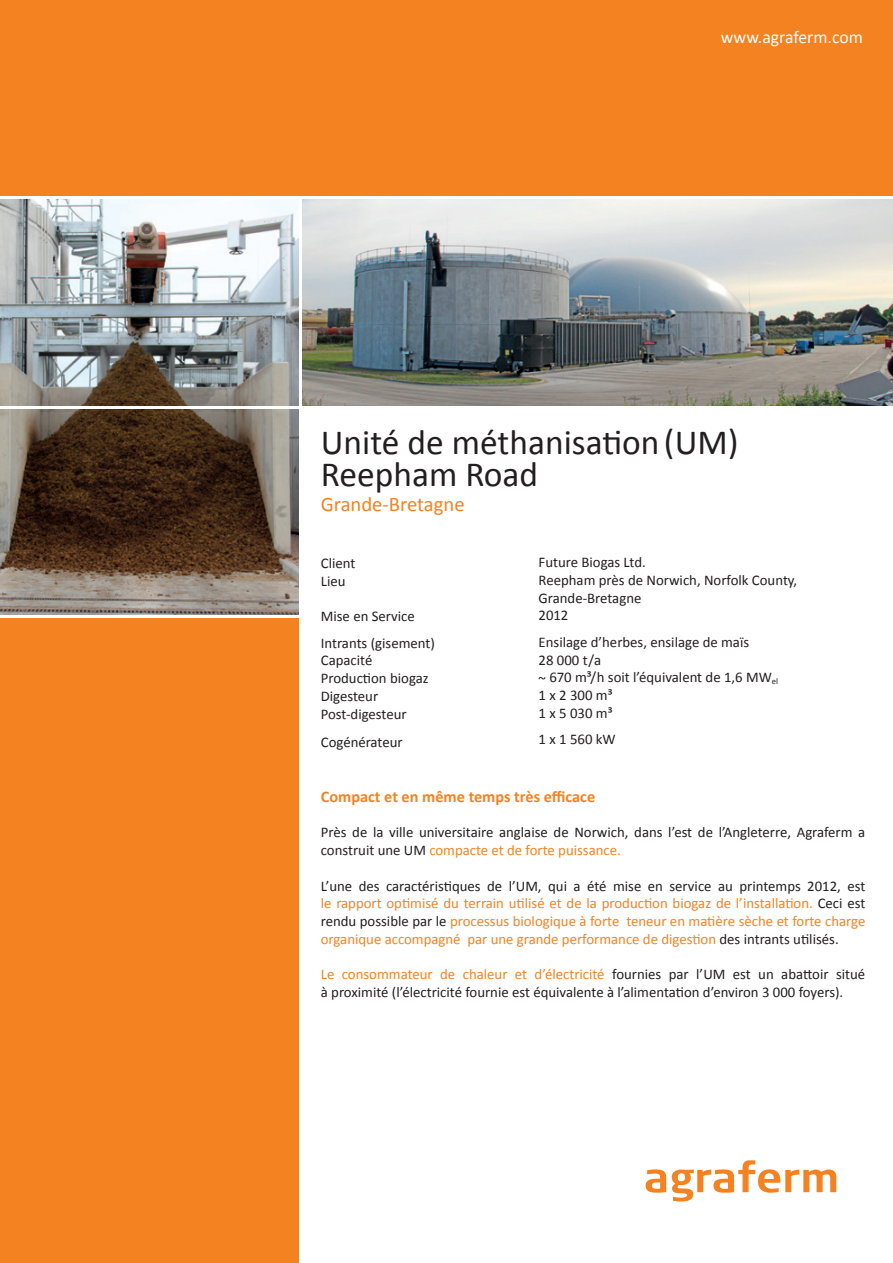
<style>
.page{position:relative;width:893px;height:1263px;background:#fff}
.page>*{position:absolute;margin:0;border:0;box-sizing:border-box;transform-origin:0 0}
.t1{font:35.4px/32.5px "Calibri";color:#231f20}
.t2{font:20.7px "Calibri";color:#f58220}
.t3{font:17.7px "Calibri";color:#fff}
.t4{font:700 16.2px "Calibri";color:#f58220}
.t5{font:14.85px/17.7px "Calibri";color:#231f20}
.t6{font:14.85px/17.7px "Calibri";color:#f58220;text-align:justify}
.s1{color:#f58220}
.s2{color:#231f20}
</style>
<div class="page">
<div style="left:0;top:407px;width:300px;height:856px;background:#f58220"></div>
<img style="left:302px;top:199px;width:591px;height:207px">
<img style="left:0;top:199px;width:300px;height:417px">
<div style="left:0;top:0;width:893px;height:197px;background:#f58220"></div>
<hr style="left:0;top:406px;width:893px;height:2px;background:#fff">
<svg style="left:646px;top:1169px;width:20px;height:24px"></svg>
<svg style="left:672px;top:1160px;width:164px;height:41px"></svg>
<hr style="left:0;top:616px;width:300px;height:2px;background:#fff">
<p class="t3" style="left:721px;top:25px;width:144px">www.agraferm.com</p>
<h1 class="t1" style="left:321px;top:426px;width:419px">Unité de méthanisation (UM)<br>Reepham Road</h1>
<h2 class="t2" style="left:321px;top:491px;width:145px">Grande-Bretagne</h2>
<p class="t5" style="left:321px;top:554px;width:36px">Client<br>Lieu</p>
<p class="t5" style="left:321px;top:603px;width:116px;line-height:26.5px">Mise en Service<br>Intrants (gisement)</p>
<p class="t5" style="left:321px;top:652px;width:109px">Capacité<br>Production biogaz<br>Digesteur<br>Post-digesteur</p>
<p class="t5" style="left:321px;top:733px;width:83px">Cogénérateur</p>
<p class="t5" style="left:539px;top:553px;width:260px">Future Biogas Ltd.<br>Reepham près de Norwich, Norfolk County,<br>Grande-Bretagne<br>2012</p>
<p class="t5" style="left:539px;top:633px;width:241px">Ensilage d’herbes, ensilage de maïs<br>28 000 t/a<br>~ 670 m³/h soit l’équivalent de 1,6 MW<sub>el<br></sub>1 x 2 300 m³<br>1 x 5 030 m³</p>
<p class="t5" style="left:539px;top:731px;width:79px">1 x 1 560 kW</p>
<p class="t4" style="left:321px;top:786px;width:276px">Compact et en même temps très efficace</p>
<p class="t5" style="left:321px;top:824px;width:546px">Près de la ville universitaire anglaise de Norwich, dans l’est de l’Angleterre, Agraferm a construit une UM <span class="s1">compacte et de forte puissance.</span></p>
<p class="t6" style="left:321px;top:877px;width:546px"><span class="s2">L’une des caractéristiques de l’UM, qui a été mise en service au printemps 2012, est </span>le rapport optimisé du terrain utilisé et de la production biogaz de l’installation. <span class="s2">Ceci est rendu possible par le</span> processus biologique à forte teneur en matière sèche et forte charge organique accompagné par une grande performance de digestion <span class="s2">des intrants utilisés.</span></p>
<p class="t5" style="left:321px;top:965px;width:546px"><span class="s1">Le consommateur de chaleur et d’électricité</span> fournies par l’UM est un abattoir situé à proximité (l’électricité fournie est équivalente à l’alimentation d’environ 3 000 foyers).</p>
</div>
